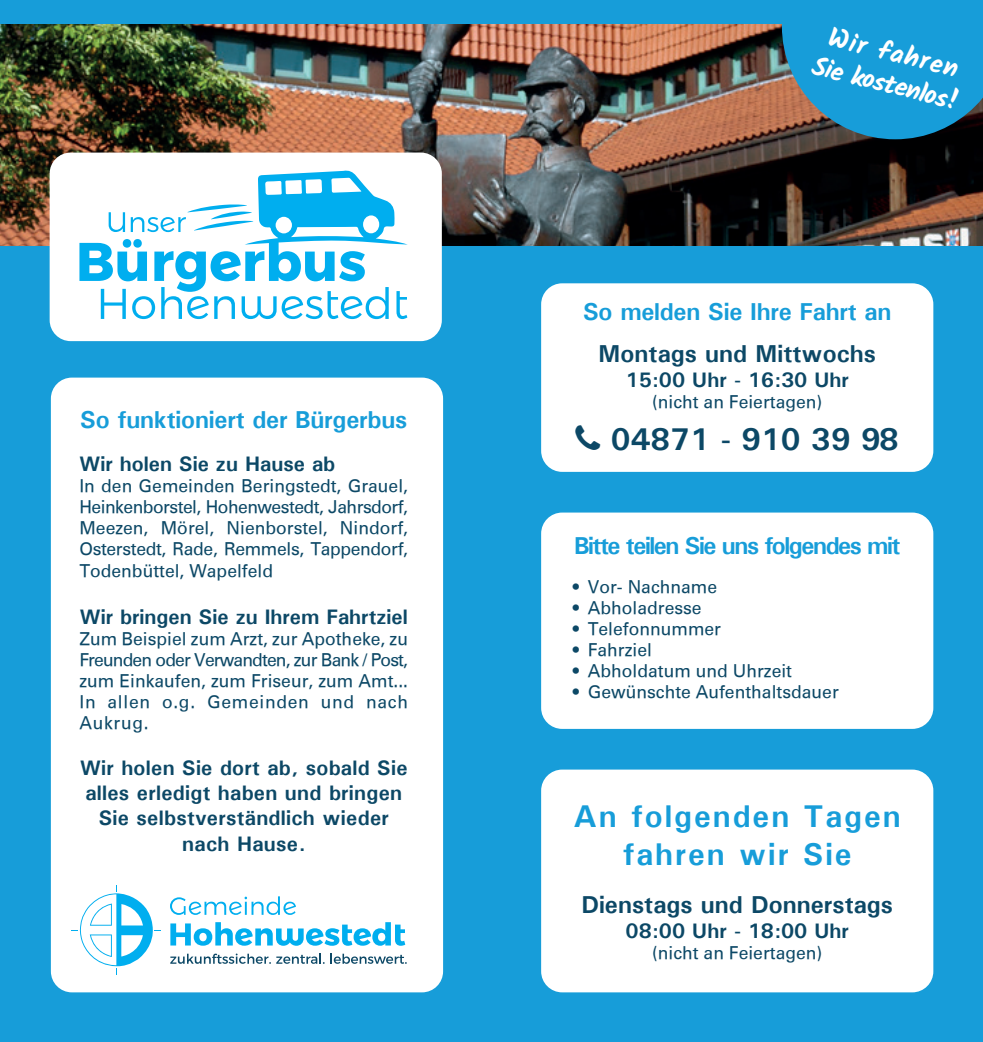
<style>
.page{position:relative;width:983px;height:1042px;background:#fff}
.page>*{position:absolute;margin:0;border:0;box-sizing:border-box;transform-origin:0 0}
.t1{font:700 31.5px/37.8px "Univers";letter-spacing:.06em;color:#179dd9;text-align:center}
.t2{font:700 31.5px "Univers";color:#0c4866}
.t3{font:700 26.25px/31.5px "Kalam";color:#fff;text-align:center}
.t4{font:700 24.5px "Univers";letter-spacing:-.01em;color:#179dd9}
.t5{font:700 24.5px "Univers";color:#0c4866}
.t6{font:700 24.5px "Univers";letter-spacing:-.06em;color:#179dd9}
.t7{font:700 21px/25.2px "Univers";letter-spacing:.01em;color:#0c4866;text-align:center}
.t8{font:17.5px/21px "Univers";color:#0c4866;text-align:justify}
</style>
<div class="page">
<div style="left:0;top:0;width:982px;height:1042px;background:#179dd9"></div>
<img style="left:0;top:24px;width:982px;height:222px">
<svg style="left:781px;top:24px;width:201px;height:115px"></svg>
<div style="left:50px;top:153px;width:391px;height:188px;background:#fff;border-radius:21px"></div>
<div style="left:51px;top:378px;width:392px;height:614px;background:#fff;border-radius:21px"></div>
<div style="left:541px;top:283px;width:392px;height:189px;background:#fff;border-radius:21px"></div>
<div style="left:541px;top:512px;width:392px;height:217px;background:#fff;border-radius:21px"></div>
<div style="left:541px;top:769px;width:392px;height:223px;background:#fff;border-radius:21px"></div>
<svg style="left:79px;top:170px;width:328px;height:149px"></svg>
<svg style="left:71px;top:885px;width:90px;height:89px"></svg>
<svg style="left:170px;top:896px;width:126px;height:19px"></svg>
<svg style="left:170px;top:953px;width:154px;height:11px"></svg>
<svg style="left:330px;top:953px;width:76px;height:11px"></svg>
<svg style="left:170px;top:922px;width:235px;height:24px"></svg>
<h3 class="t4" style="left:80px;top:405px;width:328px">So funktioniert der Bürgerbus</h3>
<p class="t7" style="left:79px;top:451px;width:257px">Wir holen Sie zu Hause ab</p>
<p class="t8" style="left:79px;top:476px;width:330px">In den Gemeinden Beringstedt, Grauel, Heinkenborstel, Hohenwestedt, Jahrsdorf, Meezen, Mörel, Nienborstel, Nindorf, Osterstedt, Rade, Remmels, Tappendorf, Todenbüttel, Wapelfeld</p>
<p class="t7" style="left:80px;top:604px;width:329px">Wir bringen Sie zu Ihrem Fahrtziel</p>
<p class="t8" style="left:79px;top:628px;width:330px">Zum Beispiel zum Arzt, zur Apotheke, zu Freunden oder Verwandten, zur Bank / Post, zum Einkaufen, zum Friseur, zum Amt...<br>In allen o.g. Gemeinden und nach Aukrug.</p>
<p class="t7" style="left:80px;top:755px;width:329px">Wir holen Sie dort ab, sobald Sie alles erledigt haben und bringen<br>Sie selbstverständlich wieder nach Hause.</p>
<h2 class="t3" style="left:824px;top:19px;width:152px;rotate:14deg">Wir fahren<br>Sie kostenlos!</h2>
<h3 class="t4" style="left:583px;top:296px;width:310px">So melden Sie Ihre Fahrt an</h3>
<h3 class="t5" style="left:598px;top:338px;width:279px">Montags und Mittwochs</h3>
<p class="t7" style="left:625px;top:367px;width:225px">15:00 Uhr - 16:30 Uhr</p>
<p class="t8" style="left:652px;top:391px;width:172px">(nicht an Feiertagen)</p>
<h1 class="t2" style="left:610px;top:419px;width:289px">04871 - 910 39 98</h1>
<h3 class="t6" style="left:574px;top:531px;width:328px">Bitte teilen Sie uns folgendes mit</h3>
<p class="t8" style="left:572px;top:577px;width:146px">• Vor- Nachname</p>
<p class="t8" style="left:572px;top:598px;width:130px">• Abholadresse</p>
<p class="t8" style="left:572px;top:619px;width:150px">• Telefonnummer</p>
<p class="t8" style="left:572px;top:640px;width:81px">• Fahrziel</p>
<p class="t8" style="left:572px;top:661px;width:221px">• Abholdatum und Uhrzeit</p>
<p class="t8" style="left:572px;top:682px;width:267px">• Gewünschte Aufenthaltsdauer</p>
<h1 class="t1" style="left:573px;top:797px;width:328px">An folgenden Tagen fahren wir Sie</h1>
<h3 class="t5" style="left:581px;top:889px;width:313px">Dienstags und Donnerstags</h3>
<p class="t7" style="left:625px;top:918px;width:225px">08:00 Uhr - 18:00 Uhr</p>
<p class="t8" style="left:652px;top:942px;width:172px">(nicht an Feiertagen)</p>
</div>
